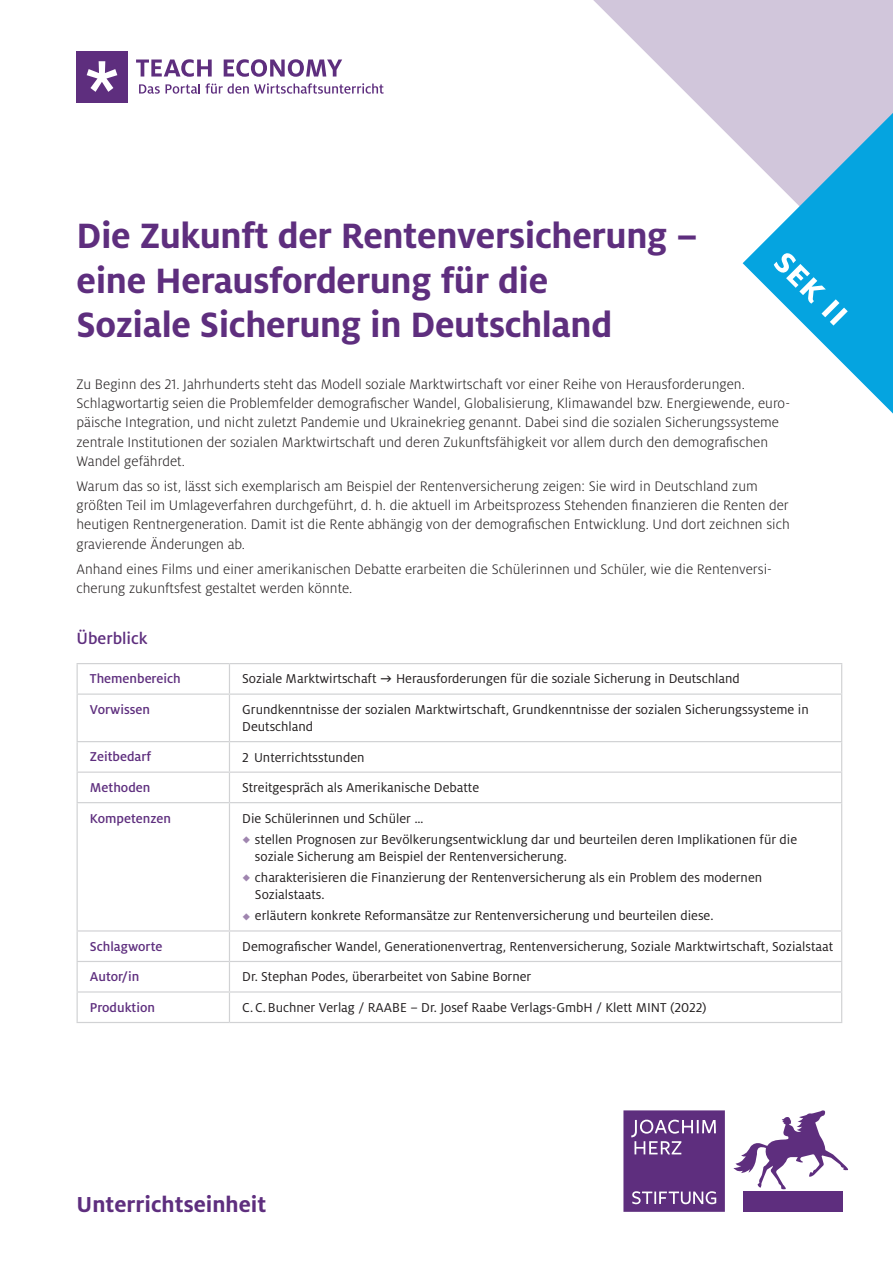
<style>
.page{position:relative;width:893px;height:1263px;background:#fff}
.page>*{position:absolute;margin:0;border:0;box-sizing:border-box;transform-origin:0 0}
.t1{font:700 39px/44.7px "Milo OT";letter-spacing:-.01em;color:#5e2e7e}
.t2{font:700 39px "Milo OT";color:#fff}
.t3{font:700 24px "Milo OT";color:#5e2e7e}
.t4{font:500 18px "Milo OT";color:#5e2e7e}
.t5{font:300 15.3px/19.2px "Milo OT";color:#231f20}
.t6{font:14.25px/21.3px "Milo OT";color:#231f20}
.t7{font:500 14.25px "Milo OT";color:#5e2e7e}
</style>
<div class="page">
<svg style="left:593px;top:0;width:300px;height:264px"></svg>
<div style="left:623px;top:1110px;width:102px;height:102px;background:#5e2e7e"></div>
<div style="left:743px;top:1191px;width:99px;height:21px;background:#5e2e7e"></div>
<svg style="left:631px;top:1120px;width:85px;height:34px"></svg>
<svg style="left:632px;top:1191px;width:84px;height:13px"></svg>
<svg style="left:733px;top:1110px;width:115px;height:79px"></svg>
<svg style="left:136px;top:59px;width:76px;height:18px"></svg>
<svg style="left:224px;top:59px;width:118px;height:18px"></svg>
<div style="left:77px;top:51px;width:51px;height:51px;background:#5e2e7e"></div>
<svg style="left:87px;top:61px;width:30px;height:31px"></svg>
<svg style="left:139px;top:83px;width:245px;height:11px"></svg>
<svg style="left:743px;top:113px;width:150px;height:301px"></svg>
<svg style="left:78px;top:664px;width:763px;height:329px"></svg>
<svg style="left:229px;top:664px;width:1px;height:29px"></svg>
<hr style="left:77px;top:693px;width:152px;height:2px;background:#d1d2d4">
<hr style="left:229px;top:693px;width:613px;height:2px;background:#d1d2d4">
<hr style="left:229px;top:695px;width:1px;height:46px;background:#d1d2d4">
<hr style="left:77px;top:741px;width:152px;height:1px;background:#d1d2d4">
<hr style="left:229px;top:741px;width:613px;height:1px;background:#d1d2d4">
<hr style="left:77px;top:771px;width:152px;height:2px;background:#d1d2d4">
<hr style="left:229px;top:771px;width:613px;height:2px;background:#d1d2d4">
<svg style="left:229px;top:742px;width:1px;height:60px"></svg>
<hr style="left:77px;top:802px;width:152px;height:1px;background:#d1d2d4">
<hr style="left:229px;top:802px;width:613px;height:1px;background:#d1d2d4">
<hr style="left:229px;top:803px;width:1px;height:127px;background:#d1d2d4">
<hr style="left:77px;top:930px;width:152px;height:1px;background:#d1d2d4">
<hr style="left:229px;top:930px;width:613px;height:1px;background:#d1d2d4">
<hr style="left:229px;top:931px;width:1px;height:30px;background:#d1d2d4">
<hr style="left:77px;top:961px;width:152px;height:1px;background:#d1d2d4">
<hr style="left:229px;top:961px;width:613px;height:1px;background:#d1d2d4">
<svg style="left:229px;top:962px;width:1px;height:29px"></svg>
<hr style="left:77px;top:991px;width:152px;height:1px;background:#d1d2d4">
<hr style="left:229px;top:991px;width:613px;height:1px;background:#d1d2d4">
<hr style="left:229px;top:992px;width:1px;height:30px;background:#d1d2d4">
<hr style="left:77px;top:1022px;width:152px;height:1px;background:#d1d2d4">
<hr style="left:229px;top:1022px;width:613px;height:1px;background:#d1d2d4">
<hr style="left:77px;top:663px;width:152px;height:1px;background:#d1d2d4">
<hr style="left:229px;top:663px;width:613px;height:1px;background:#d1d2d4">
<svg style="left:77px;top:664px;width:1px;height:29px"></svg>
<svg style="left:841px;top:664px;width:1px;height:29px"></svg>
<hr style="left:77px;top:695px;width:1px;height:46px;background:#d1d2d4">
<hr style="left:841px;top:695px;width:1px;height:46px;background:#d1d2d4">
<svg style="left:77px;top:742px;width:1px;height:60px"></svg>
<svg style="left:841px;top:742px;width:1px;height:60px"></svg>
<hr style="left:77px;top:803px;width:1px;height:127px;background:#d1d2d4">
<hr style="left:841px;top:803px;width:1px;height:127px;background:#d1d2d4">
<hr style="left:77px;top:931px;width:1px;height:30px;background:#d1d2d4">
<hr style="left:841px;top:931px;width:1px;height:30px;background:#d1d2d4">
<svg style="left:77px;top:962px;width:1px;height:29px"></svg>
<svg style="left:841px;top:962px;width:1px;height:29px"></svg>
<hr style="left:77px;top:992px;width:1px;height:30px;background:#d1d2d4">
<hr style="left:841px;top:992px;width:1px;height:30px;background:#d1d2d4">
<svg style="left:381px;top:676px;width:10px;height:6px"></svg>
<svg style="left:243px;top:836px;width:7px;height:7px"></svg>
<svg style="left:243px;top:874px;width:7px;height:8px"></svg>
<svg style="left:243px;top:913px;width:7px;height:7px"></svg>
<h1 class="t1" style="left:77px;top:213px;width:623px">Die Zukunft der Rentenversicherung – eine Herausforderung für die<br>Soziale Sicherung in Deutschland</h1>
<p class="t5" style="left:77px;top:375px;width:715px">Zu Beginn des 21. Jahrhunderts steht das Modell soziale Marktwirtschaft vor einer Reihe von Herausforderungen.<br>Schlagwortartig seien die Problemfelder demografischer Wandel, Globalisierung, Klimawandel bzw. Energiewende, euro&shy;päische Integration, und nicht zuletzt Pandemie und Ukrainekrieg genannt. Dabei sind die sozialen Sicherungssysteme zentrale Institutionen der sozialen Marktwirtschaft und deren Zukunftsfähigkeit vor allem durch den demografischen Wandel gefährdet.</p>
<p class="t5" style="left:77px;top:477px;width:715px">Warum das so ist, lässt sich exemplarisch am Beispiel der Rentenversicherung zeigen: Sie wird in Deutschland zum größten Teil im Umlageverfahren durchgeführt, d. h. die aktuell im Arbeitsprozess Stehenden finanzieren die Renten der heutigen Rentnergeneration. Damit ist die Rente abhängig von der demografischen Entwicklung. Und dort zeichnen sich gravierende Änderungen ab.</p>
<p class="t5" style="left:77px;top:560px;width:697px">Anhand eines Films und einer amerikanischen Debatte erarbeiten die Schülerinnen und Schüler, wie die Rentenversi&shy;cherung zukunftsfest gestaltet werden könnte.</p>
<p class="t4" style="left:77px;top:629px;width:73px">Überblick</p>
<p class="t7" style="left:90px;top:671px;width:92px">Themenbereich</p>
<p class="t6" style="left:242px;top:668px;width:136px">Soziale Marktwirtschaft</p>
<p class="t6" style="left:396px;top:668px;width:345px">Herausforderungen für die soziale Sicherung in Deutschland</p>
<p class="t7" style="left:90px;top:702px;width:62px">Vorwissen</p>
<p class="t6" style="left:242px;top:701px;width:568px;line-height:17px">Grundkenntnisse der sozialen Marktwirtschaft, Grundkenntnisse der sozialen Sicherungssysteme in<br>Deutschland</p>
<p class="t7" style="left:90px;top:749px;width:63px">Zeitbedarf</p>
<p class="t6" style="left:242px;top:746px;width:124px">2 Unterrichtsstunden</p>
<p class="t7" style="left:90px;top:780px;width:62px">Methoden</p>
<p class="t6" style="left:242px;top:777px;width:238px">Streitgespräch als Amerikanische Debatte</p>
<p class="t7" style="left:90px;top:810px;width:83px">Kompetenzen</p>
<p class="t6" style="left:255px;top:807px;width:544px;text-indent:-13px">Die Schülerinnen und Schüler …<br>stellen Prognosen zur Bevölkerungsentwicklung dar und beurteilen deren Implikationen für die</p>
<p class="t6" style="left:255px;top:846px;width:509px">soziale Sicherung am Beispiel der Rentenversicherung.<br>charakterisieren die Finanzierung der Rentenversicherung als ein Problem des modernen</p>
<p class="t6" style="left:255px;top:884px;width:460px">Sozialstaats.<br>erläutern konkrete Reformansätze zur Rentenversicherung und beurteilen diese.</p>
<p class="t7" style="left:90px;top:938px;width:74px">Schlagworte</p>
<p class="t6" style="left:242px;top:936px;width:592px">Demografischer Wandel, Generationenvertrag, Rentenversicherung, Soziale Marktwirtschaft, Sozialstaat</p>
<p class="t7" style="left:90px;top:969px;width:51px">Autor/in</p>
<p class="t6" style="left:242px;top:966px;width:291px">Dr. Stephan Podes, überarbeitet von Sabine Borner</p>
<p class="t7" style="left:90px;top:999px;width:67px">Produktion</p>
<p class="t6" style="left:242px;top:997px;width:466px">C.C.Buchner Verlag / RAABE – Dr. Josef Raabe Verlags-GmbH / Klett MINT (2022)</p>
<h1 class="t2" style="left:796px;top:240px;width:92px;rotate:45deg">sek II</h1>
<h2 class="t3" style="left:77px;top:1191px;width:191px">Unterrichtseinheit</h2>
</div>
